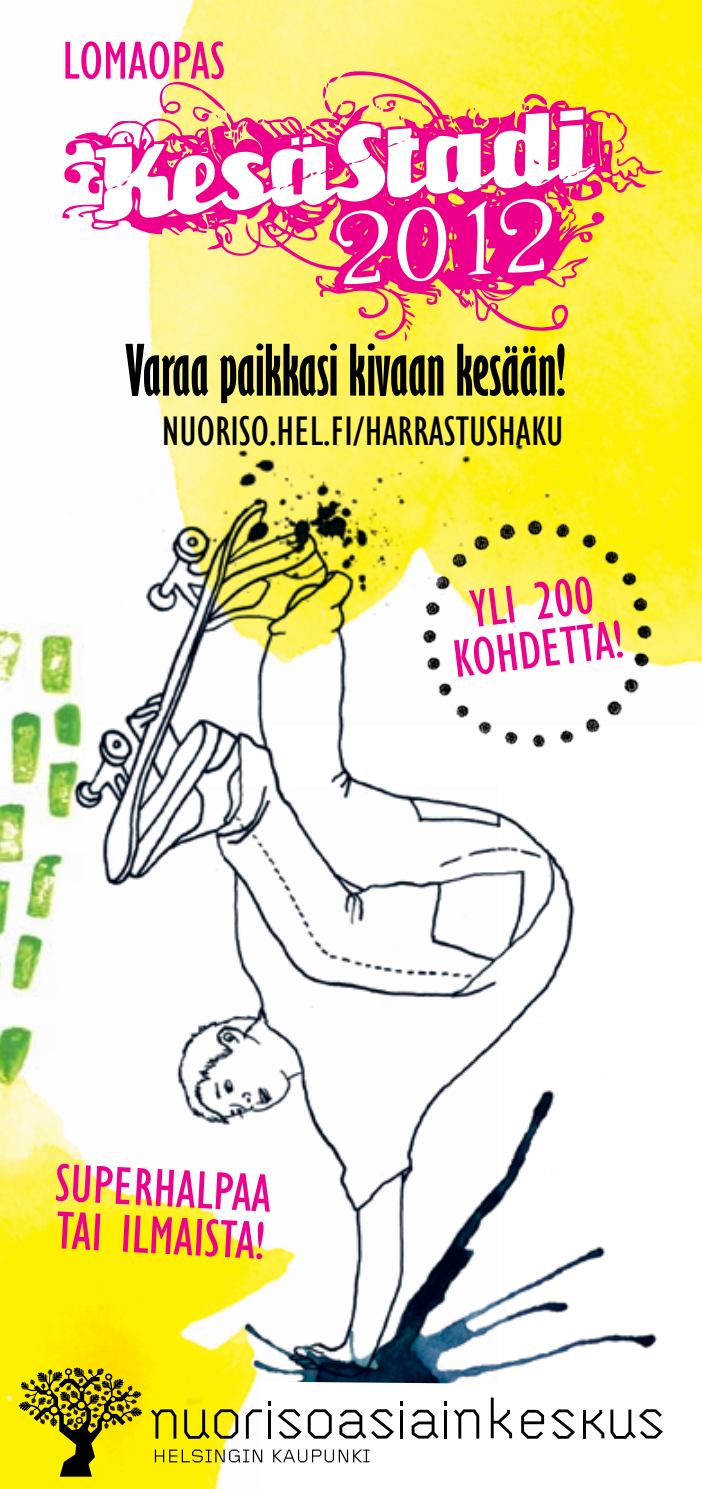
<style>
.page{position:relative;width:702px;height:1489px;background:#fff}
.page>*{position:absolute;margin:0;border:0;box-sizing:border-box;transform-origin:0 0}
.t1{font:700 extra-condensed 65px "Gill Sans";color:#000}
.t2{font:condensed 55px/47.5px "Gill Sans";color:#ec008c}
.t3{font:condensed 42.5px "Gill Sans";color:#000}
</style>
<div class="page">
<img style="left:0;top:726px;width:658px;height:762px">
<img style="left:134px;top:0;width:568px;height:726px">
<svg style="left:62px;top:68px;width:601px;height:279px"></svg>
<svg style="left:95px;top:77px;width:500px;height:208px"></svg>
<img style="left:0;top:623px;width:134px;height:519px">
<svg style="left:259px;top:1381px;width:399px;height:107px"></svg>
<svg style="left:19px;top:1367px;width:123px;height:109px;background:#b0a400"></svg>
<svg style="left:308px;top:1409px;width:24px;height:29px"></svg>
<svg style="left:277px;top:1409px;width:25px;height:29px"></svg>
<svg style="left:246px;top:1409px;width:16px;height:29px"></svg>
<svg style="left:339px;top:1409px;width:55px;height:29px"></svg>
<svg style="left:411px;top:1409px;width:27px;height:29px"></svg>
<svg style="left:184px;top:1409px;width:54px;height:29px;background:#b7ae0f"></svg>
<svg style="left:151px;top:1409px;width:25px;height:29px"></svg>
<svg style="left:453px;top:1409px;width:26px;height:29px"></svg>
<hr style="left:268px;top:1409px;width:3px;height:29px;background:#000">
<svg style="left:268px;top:1400px;width:3px;height:5px"></svg>
<hr style="left:400px;top:1409px;width:3px;height:29px;background:#000">
<svg style="left:400px;top:1400px;width:3px;height:5px"></svg>
<hr style="left:444px;top:1409px;width:2px;height:29px;background:#000">
<svg style="left:551px;top:1409px;width:24px;height:29px"></svg>
<svg style="left:521px;top:1409px;width:23px;height:29px"></svg>
<svg style="left:491px;top:1397px;width:21px;height:41px"></svg>
<hr style="left:583px;top:1409px;width:3px;height:29px;background:#000">
<svg style="left:584px;top:1409px;width:20px;height:29px"></svg>
<svg style="left:610px;top:1409px;width:53px;height:29px"></svg>
<svg style="left:155px;top:1449px;width:107px;height:13px"></svg>
<svg style="left:273px;top:1449px;width:96px;height:13px"></svg>
<img style="left:389px;top:504px;width:302px;height:281px">
<p class="t2" style="left:62px;top:37px;width:165px">LOMAOPAS</p>
<p class="t1" style="left:125px;top:330px;width:441px">Varaa paikkasi kivaan kesään!</p>
<p class="t3" style="left:162px;top:406px;width:403px">NUORISO.HEL.FI/HARRASTUSHAKU</p>
<p class="t2" style="left:444px;top:589px;width:173px;text-align:center;rotate:-7deg">YLI 200<br>KOHDETTA!</p>
<p class="t2" style="left:56px;top:1158px;width:218px;rotate:3deg">SUPERHALPAA<br>TAI ILMAISTA!</p>
</div>
